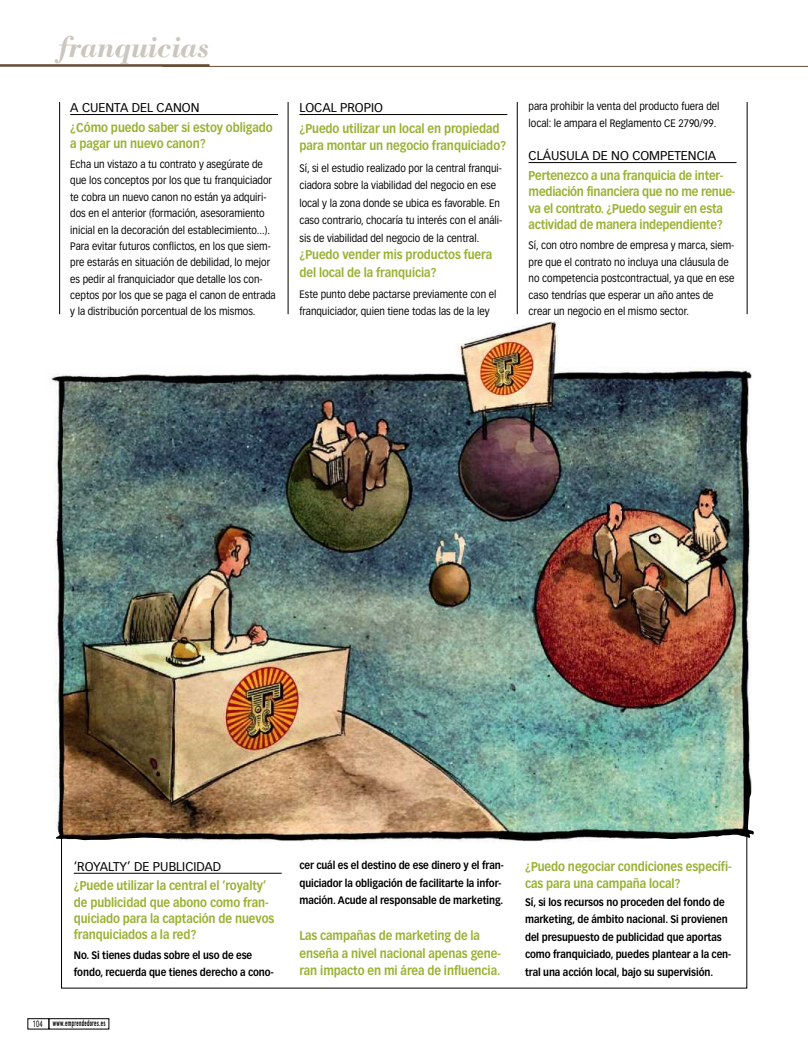
<style>
.page{position:relative;width:808px;height:1053px;background:#fff}
.page>*{position:absolute;margin:0;border:0;box-sizing:border-box;transform-origin:0 0}
.t1{font:italic 700 31.25px "Bodoni";letter-spacing:-.01em;color:#cbc6be}
.t2{font:700 12.5px/19.9px "Vectora LH";letter-spacing:-.005em;color:#99b233;scale:.9 1}
.t3{font:10.62px/16.4px "Vectora LH";color:#000;scale:.9 1}
.t4{font:700 10.62px/17.5px "Vectora LH";letter-spacing:-.005em;color:#000;scale:.9 1}
.t5{font:8.75px "DIN Engschrift";letter-spacing:.055em;color:#000;scale:.7 1}
.t6{font:300 8.75px "DIN Neuzeit Grotesk";color:#000;scale:.7 1}
.s1{font-weight:400;color:#000}
</style>
<div class="page">
<img style="left:0;top:64px;width:808px;height:966px">
<p class="t1" style="left:58px;top:35px;width:152px">franquicias</p>
<p class="t2" style="left:70px;top:98px;width:227px"><span class="s1">A CUENTA DEL CANON<br></span>¿Cómo puedo saber si estoy obligado</p>
<p class="t2" style="left:70px;top:134px;width:152px">a pagar un nuevo canon?</p>
<p class="t3" style="left:70px;top:157px;width:230px">Echa un vistazo a tu contrato y asegúrate de que los conceptos por los que tu franquiciador te cobra un nuevo canon no están ya adquiri&shy;dos en el anterior (formación, asesoramiento inicial en la decoración del establecimiento...).<br>Para evitar futuros conflictos, en los que siem&shy;pre estarás en situación de debilidad, lo mejor es pedir al franquiciador que detalle los con&shy;ceptos por los que se paga el canon de entrada y la distribución porcentual de los mismos.</p>
<p class="t2" style="left:299px;top:98px;width:224px;line-height:21.1px"><span class="s1">LOCAL PROPIO<br></span>¿Puedo utilizar un local en propiedad</p>
<p class="t2" style="left:299px;top:137px;width:231px">para montar un negocio franquiciado?</p>
<p class="t3" style="left:299px;top:160px;width:227px;line-height:17.5px">Sí, si el estudio realizado por la central franqui&shy;ciadora sobre la viabilidad del negocio en ese local y la zona donde se ubica es favorable. En caso contrario, chocaría tu interés con el análi&shy;sis de viabilidad del negocio de la central.</p>
<p class="t2" style="left:299px;top:247px;width:216px;line-height:17.5px">¿Puedo vender mis productos fuera del local de la franquicia?</p>
<p class="t3" style="left:299px;top:286px;width:221px;line-height:17.5px">Este punto debe pactarse previamente con el franquiciador, quien tiene todas las de la ley</p>
<p class="t3" style="left:529px;top:99px;width:214px">para prohibir la venta del producto fuera del local: le ampara el Reglamento CE 2790/99.</p>
<p class="t2" style="left:529px;top:146px;width:218px"><span class="s1">CLÁUSULA DE NO COMPETENCIA<br></span>Pertenezco a una franquicia de inter-</p>
<p class="t2" style="left:529px;top:184px;width:231px;line-height:16.5px">mediación financiera que no me renue&shy;va el contrato. ¿Puedo seguir en esta actividad de manera independiente?</p>
<p class="t3" style="left:529px;top:238px;width:230px">Sí, con otro nombre de empresa y marca, siem&shy;pre que el contrato no incluya una cláusula de no competencia postcontractual, ya que en ese caso tendrías que esperar un año antes de crear un negocio en el mismo sector.</p>
<p class="t2" style="left:74px;top:856px;width:215px"><span class="s1">‘ROYALTY’ DE PUBLICIDAD<br></span>¿Puede utilizar la central el ‘royalty’</p>
<p class="t2" style="left:74px;top:894px;width:224px;line-height:16.4px">de publicidad que abono como fran&shy;quiciado para la captación de nuevos franquiciados a la red?</p>
<p class="t4" style="left:74px;top:948px;width:224px;line-height:16.4px">No. Si tienes dudas sobre el uso de ese fondo, recuerda que tienes derecho a cono-</p>
<p class="t6" style="left:33px;top:1020px;width:15px">104</p>
<p class="t5" style="left:53px;top:1020px;width:77px">www.emprendedores.es</p>
<p class="t4" style="left:299px;top:857px;width:229px">cer cuál es el destino de ese dinero y el fran&shy;quiciador la obligación de facilitarte la infor&shy;mación. Acude al responsable de marketing.</p>
<p class="t2" style="left:299px;top:927px;width:225px;line-height:17.8px">Las campañas de marketing de la enseña a nivel nacional apenas gene&shy;ran impacto en mi área de influencia.</p>
<p class="t2" style="left:525px;top:858px;width:231px;line-height:17.5px">¿Puedo negociar condiciones específi&shy;cas para una campaña local?</p>
<p class="t4" style="left:525px;top:893px;width:231px">Sí, si los recursos no proceden del fondo de marketing, de ámbito nacional. Si provienen del presupuesto de publicidad que aportas como franquiciado, puedes plantear a la cen&shy;tral una acción local, bajo su supervisión.</p>
</div>
